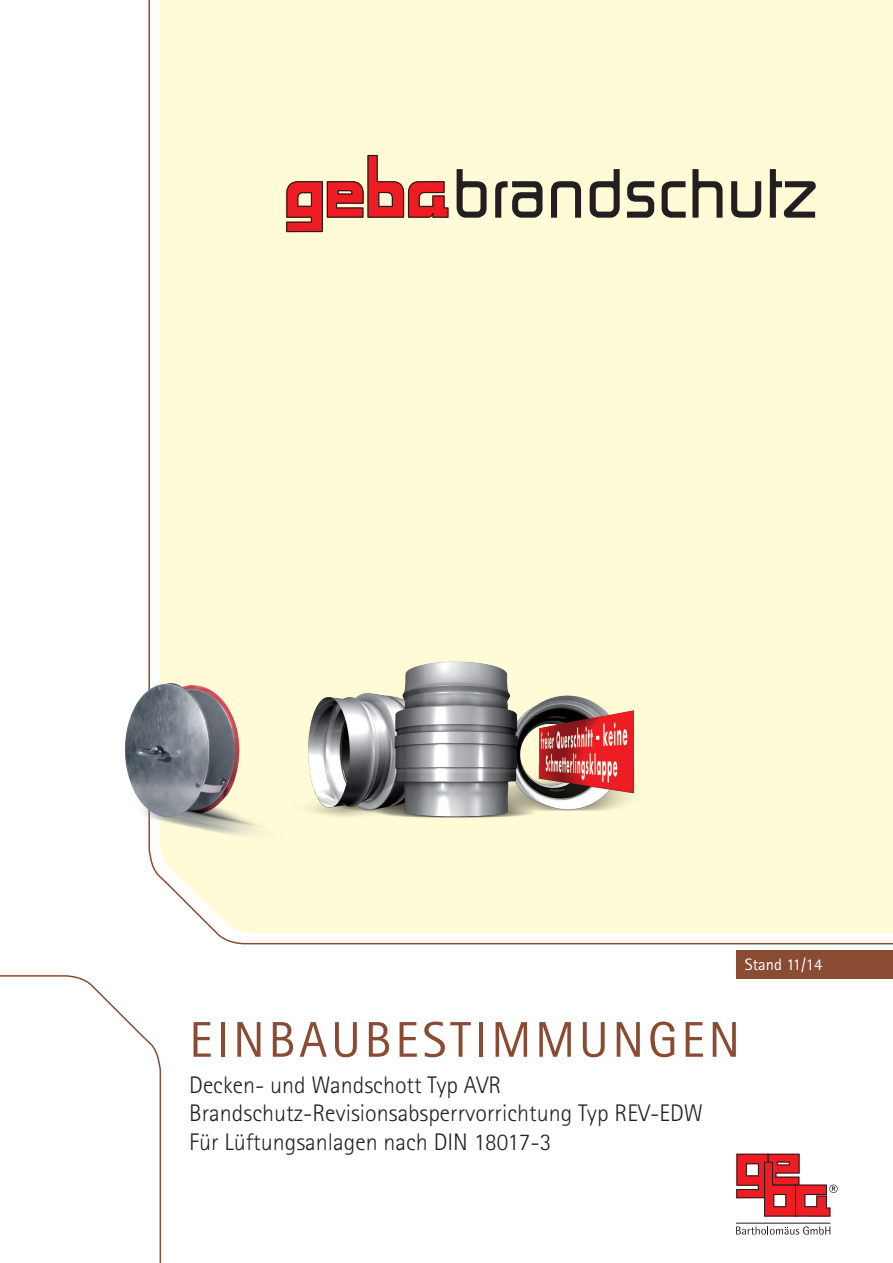
<style>
.page{position:relative;width:893px;height:1263px;background:#fff}
.page>*{position:absolute;margin:0;border:0;box-sizing:border-box;transform-origin:0 0}
.t1{font:50.25px "Rotis Sans Serif";letter-spacing:.075em;color:#894c33}
.t2{font:300 24px/28.8px "Rotis Sans Serif";color:#231f20}
.t3{font:16.5px "Rotis Sans Serif";color:#fff}
</style>
<div class="page">
<div style="left:148px;top:0;width:745px;height:945px;background:#fffbd6"></div>
<svg style="left:0;top:975px;width:162px;height:288px"></svg>
<img style="left:124px;top:678px;width:175px;height:175px">
<div style="left:736px;top:950px;width:157px;height:28px;background:#894c33"></div>
<svg style="left:736px;top:1226px;width:94px;height:9px"></svg>
<hr style="left:736px;top:1223px;width:94px;height:1px;background:#231f20">
<svg style="left:736px;top:1154px;width:102px;height:63px"></svg>
<svg style="left:286px;top:155px;width:163px;height:77px;background:#e59986"></svg>
<svg style="left:457px;top:169px;width:30px;height:49px"></svg>
<svg style="left:495px;top:181px;width:47px;height:37px;background:#8a8675"></svg>
<svg style="left:551px;top:181px;width:30px;height:37px"></svg>
<svg style="left:590px;top:169px;width:30px;height:49px"></svg>
<svg style="left:627px;top:181px;width:27px;height:37px"></svg>
<svg style="left:662px;top:181px;width:24px;height:37px"></svg>
<svg style="left:692px;top:169px;width:30px;height:49px"></svg>
<svg style="left:731px;top:181px;width:30px;height:37px"></svg>
<svg style="left:770px;top:169px;width:46px;height:49px;background:#a6a28c"></svg>
<img style="left:281px;top:659px;width:370px;height:171px">
<p class="t3" style="left:745px;top:955px;width:79px">Stand 11/14</p>
<h1 class="t1" style="left:189px;top:1010px;width:552px">EINBAUBESTIMMUNGEN</h1>
<p class="t2" style="left:189px;top:1070px;width:515px">Decken- und Wandschott Typ AVR<br>Brandschutz-Revisionsabsperrvorrichtung Typ REV-EDW<br>Für Lüftungsanlagen nach DIN 18017-3</p>
</div>
